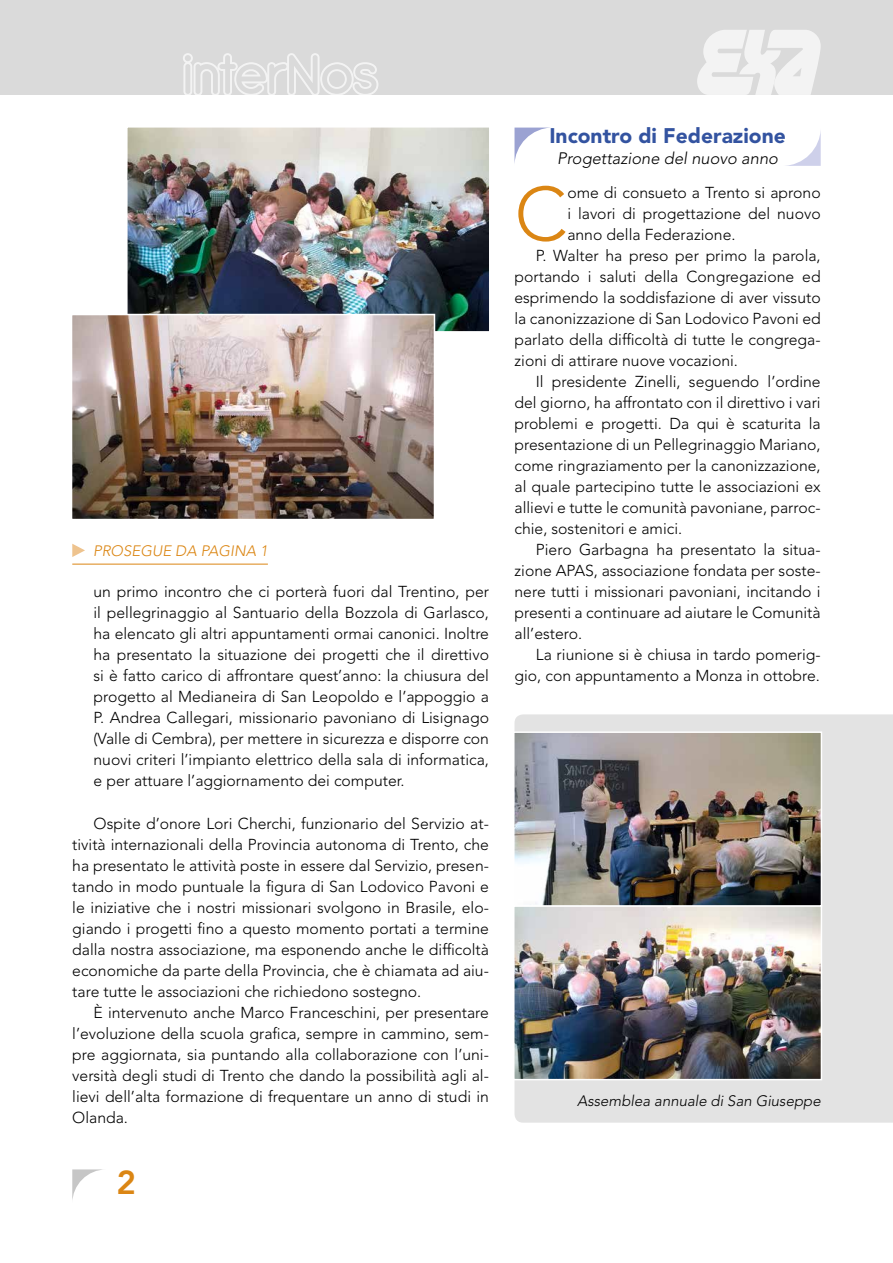
<style>
.page{position:relative;width:893px;height:1263px;background:#fff}
.page>*{position:absolute;margin:0;border:0;box-sizing:border-box;transform-origin:0 0}
.t1{font:300 75px "Avenir LT Std";color:#db8614}
.t2{font:800 33px "Avenir LT Std";color:#db8614}
.t3{font:900 21px "Avenir LT Std";color:#3353a0}
.t4{font:italic 300 16.5px "Avenir LT Std";color:#000}
.t5{font:300 15.75px/21px "Avenir LT Std";color:#000;text-align:justify}
.t6{font:italic 300 15px "Avenir LT Std";color:#000}
.t7{font:italic 300 15px "Avenir LT Std";color:#db8614}
</style>
<div class="page">
<div style="left:0;top:0;width:893px;height:95px;background:#dadada"></div>
<svg style="left:697px;top:30px;width:124px;height:65px"></svg>
<svg style="left:183px;top:53px;width:195px;height:42px"></svg>
<svg style="left:72px;top:1169px;width:31px;height:31px"></svg>
<div style="left:514px;top:714px;width:379px;height:409px;background:#e3e3e3"></div>
<img style="left:514px;top:907px;width:309px;height:174px">
<img style="left:514px;top:731px;width:309px;height:176px">
<svg style="left:72px;top:544px;width:13px;height:13px"></svg>
<hr style="left:72px;top:564px;width:196px;height:1px;background:#db8614">
<img style="left:127px;top:127px;width:362px;height:205px">
<svg style="left:514px;top:128px;width:33px;height:35px"></svg>
<svg style="left:786px;top:131px;width:35px;height:35px"></svg>
<img style="left:72px;top:313px;width:364px;height:206px">
<p class="t7" style="left:93px;top:542px;width:176px">PROSEGUE DA PAGINA 1</p>
<p class="t5" style="left:94px;top:581px;width:397px">un primo incontro che ci porterà fuori dal Trentino, per il pellegrinaggio al Santuario della Bozzola di Garlasco, ha elencato gli altri appuntamenti ormai canonici. Inoltre ha presentato la situazione dei progetti che il direttivo si è fatto carico di affrontare quest’anno: la chiusura del progetto al Medianeira di San Leopoldo e l’appoggio a P. Andrea Callegari, missionario pavoniano di Lisignago (Valle di Cembra), per mettere in sicurezza e disporre con nuovi criteri l’impianto elettrico della sala di informatica, e per attuare l’aggiornamento dei computer.</p>
<p class="t5" style="left:72px;top:813px;width:418px;text-indent:21px">Ospite d’onore Lori Cherchi, funzionario del Servizio at&shy;tività internazionali della Provincia autonoma di Trento, che ha presentato le attività poste in essere dal Servizio, presen&shy;tando in modo puntuale la figura di San Lodovico Pavoni e le iniziative che i nostri missionari svolgono in Brasile, elo&shy;giando i progetti fino a questo momento portati a termine dalla nostra associazione, ma esponendo anche le difficoltà economiche da parte della Provincia, che è chiamata ad aiu&shy;tare tutte le associazioni che richiedono sostegno.</p>
<p class="t5" style="left:72px;top:1002px;width:418px;text-indent:21px">È intervenuto anche Marco Franceschini, per presentare l’evoluzione della scuola grafica, sempre in cammino, sem&shy;pre aggiornata, sia puntando alla collaborazione con l’uni&shy;versità degli studi di Trento che dando la possibilità agli al&shy;lievi dell’alta formazione di frequentare un anno di studi in Olanda.</p>
<h2 class="t2" style="left:117px;top:1163px;width:21px">2</h2>
<h3 class="t3" style="left:549px;top:123px;width:238px">Incontro di Federazione</h3>
<p class="t4" style="left:557px;top:149px;width:222px">Progettazione del nuovo anno</p>
<h1 class="t1" style="left:514px;top:170px;width:54px">C</h1>
<p class="t5" style="left:567px;top:182px;width:255px">ome di consueto a Trento si aprono</p>
<p class="t5" style="left:567px;top:203px;width:255px">i lavori di progettazione del nuovo</p>
<p class="t5" style="left:567px;top:224px;width:170px">anno della Federazione.</p>
<p class="t5" style="left:536px;top:245px;width:286px">P. Walter ha preso per primo la parola,</p>
<p class="t5" style="left:514px;top:266px;width:308px">portando i saluti della Congregazione ed</p>
<p class="t5" style="left:514px;top:287px;width:308px">esprimendo la soddisfazione di aver vissuto</p>
<p class="t5" style="left:514px;top:308px;width:308px">la canonizzazione di San Lodovico Pavoni ed</p>
<p class="t5" style="left:514px;top:329px;width:308px">parlato della difficoltà di tutte le congrega-</p>
<p class="t5" style="left:514px;top:350px;width:225px">zioni di attirare nuove vocazioni.</p>
<p class="t5" style="left:536px;top:371px;width:286px">Il presidente Zinelli, seguendo l’ordine</p>
<p class="t5" style="left:514px;top:392px;width:308px">del giorno, ha affrontato con il direttivo i vari</p>
<p class="t5" style="left:514px;top:413px;width:308px">problemi e progetti. Da qui è scaturita la</p>
<p class="t5" style="left:514px;top:434px;width:308px">presentazione di un Pellegrinaggio Mariano,</p>
<p class="t5" style="left:514px;top:455px;width:308px">come ringraziamento per la canonizzazione,</p>
<p class="t5" style="left:514px;top:476px;width:308px">al quale partecipino tutte le associazioni ex</p>
<p class="t5" style="left:514px;top:497px;width:308px">allievi e tutte le comunità pavoniane, parroc-</p>
<p class="t5" style="left:514px;top:518px;width:169px">chie, sostenitori e amici.</p>
<p class="t5" style="left:536px;top:539px;width:286px">Piero Garbagna ha presentato la situa-</p>
<p class="t5" style="left:514px;top:560px;width:308px">zione APAS, associazione fondata per soste-</p>
<p class="t5" style="left:514px;top:581px;width:308px">nere tutti i missionari pavoniani, incitando i</p>
<p class="t5" style="left:514px;top:602px;width:308px">presenti a continuare ad aiutare le Comunità</p>
<p class="t5" style="left:514px;top:623px;width:69px">all’estero.</p>
<p class="t5" style="left:536px;top:644px;width:286px">La riunione si è chiusa in tardo pomerig-</p>
<p class="t5" style="left:514px;top:665px;width:307px">gio, con appuntamento a Monza in ottobre.</p>
<p class="t6" style="left:577px;top:1092px;width:245px">Assemblea annuale di San Giuseppe</p>
</div>
